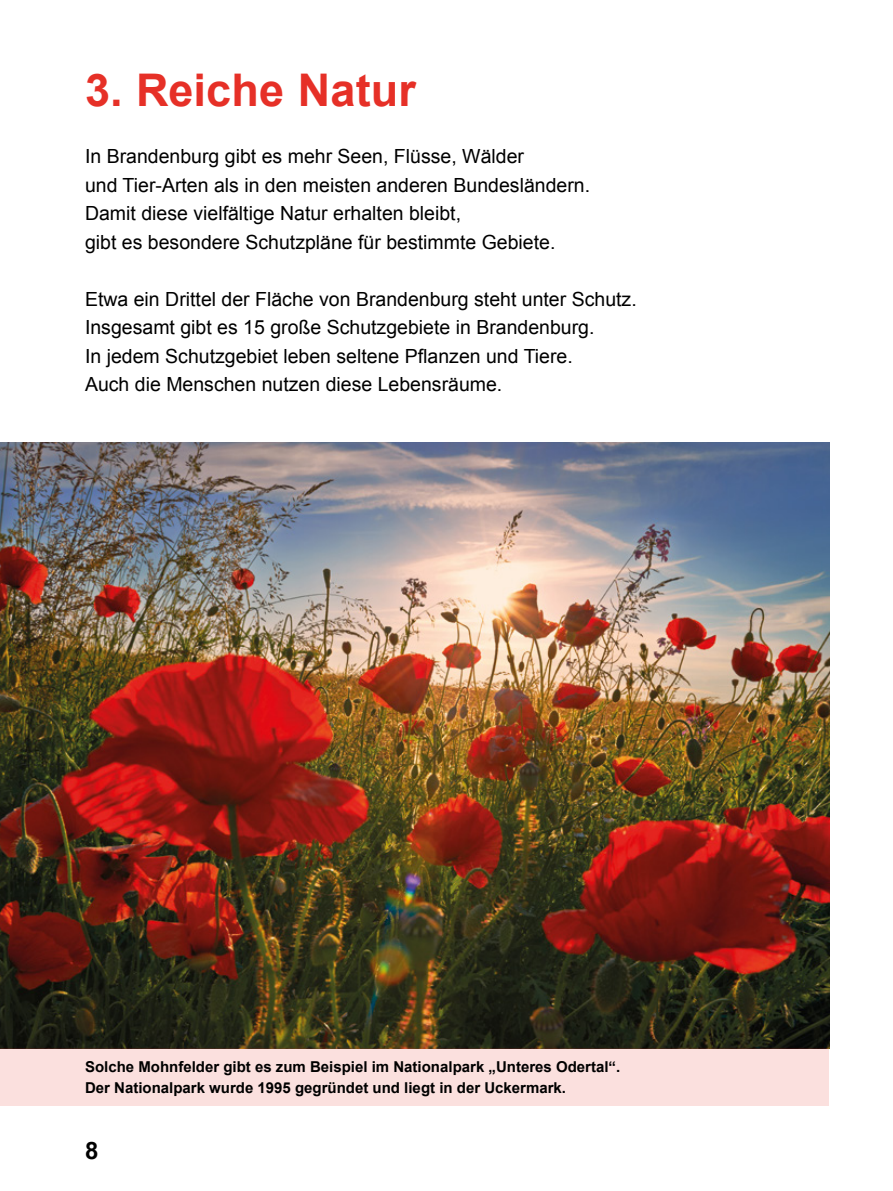
<style>
.page{position:relative;width:893px;height:1191px;background:#fff}
.page>*{position:absolute;margin:0;border:0;box-sizing:border-box;transform-origin:0 0}
.t1{font:700 45px "Arial";letter-spacing:.005em;color:#e63027}
.t2{font:700 24px "Arial";color:#000}
.t3{font:19.5px/28.5px "Arial";color:#000}
.t4{font:700 15px/21px "Arial";color:#000}
</style>
<div class="page">
<img style="left:0;top:442px;width:829px;height:606px">
<div style="left:0;top:1048px;width:829px;height:58px;background:#fbe0de"></div>
<h1 class="t1" style="left:85px;top:61px;width:333px">3. Reiche Natur</h1>
<p class="t3" style="left:85px;top:142px;width:507px">In Brandenburg gibt es mehr Seen, Flüsse, Wälder<br>und Tier-Arten als in den meisten anderen Bundesländern.<br>Damit diese vielfältige Natur erhalten bleibt,<br>gibt es besondere Schutzpläne für bestimmte Gebiete.</p>
<p class="t3" style="left:85px;top:285px;width:553px">Etwa ein Drittel der Fläche von Brandenburg steht unter Schutz.<br>Insgesamt gibt es 15 große Schutzgebiete in Brandenburg.<br>In jedem Schutzgebiet leben seltene Pflanzen und Tiere.<br>Auch die Menschen nutzen diese Lebensräume.</p>
<p class="t4" style="left:85px;top:1057px;width:537px">Solche Mohnfelder gibt es zum Beispiel im Nationalpark „Unteres Odertal“.<br>Der Nationalpark wurde 1995 gegründet und liegt in der Uckermark.</p>
<p class="t2" style="left:85px;top:1134px;width:15px">8</p>
</div>
